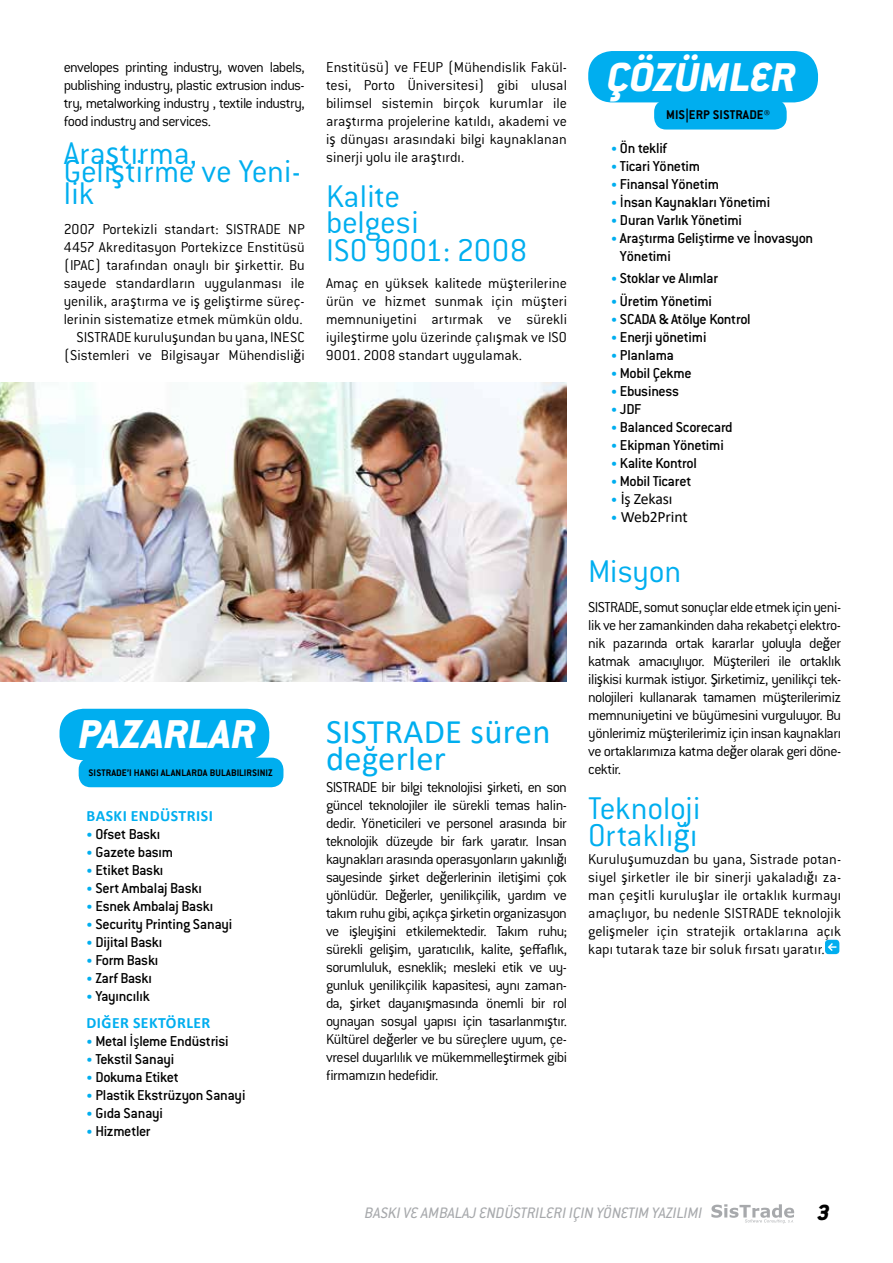
<style>
.page{position:relative;width:893px;height:1263px;background:#fff}
.page>*{position:absolute;margin:0;border:0;box-sizing:border-box;transform-origin:0 0}
.t1{font:italic 800 44.25px "Conduit ITC Std";color:#fff}
.t2{font:300 34.5px/27px "Conduit ITC Std";letter-spacing:-.005em;color:#00aeef}
.t3{font:34.5px/27px "Calibri";letter-spacing:.01em;color:#00aeef}
.t4{font:italic 800 24px "Conduit ITC Std";color:#000}
.t5{font:italic 16.65px "Conduit ITC Std";color:#a7a9ac}
.t6{font:300 15.75px/18px "Conduit ITC Std";letter-spacing:-.005em;color:#000;text-align:justify}
.t7{font:500 15.75px/18px "Conduit ITC Std";letter-spacing:-.01em;color:#000}
.t8{font:700 15.75px "Calibri";letter-spacing:.03em;color:#00aeef}
.t9{font:15.75px "Calibri";letter-spacing:-.01em;color:#000}
.t10{font:700 13.95px "Conduit ITC Std";letter-spacing:.01em;color:#000}
.t11{font:700 10.5px "Conduit ITC Std";letter-spacing:.01em;color:#000}
.s1{font-family:"Calibri";font-weight:400}
.s2{font-size:13.5px;color:#00aeef}
</style>
<div class="page">
<svg style="left:711px;top:1204px;width:83px;height:19px"></svg>
<div style="left:825px;top:940px;width:14px;height:14px;background:#00aeef;border-radius:3px"></div>
<svg style="left:827px;top:943px;width:9px;height:8px"></svg>
<img style="left:0;top:383px;width:567px;height:299px">
<div style="left:60px;top:709px;width:209px;height:51px;background:#00aeef;border-radius:24px"></div>
<div style="left:79px;top:758px;width:204px;height:29px;background:#00aeef;border-radius:12px"></div>
<div style="left:588px;top:51px;width:230px;height:51px;background:#00aeef;border-radius:24px"></div>
<div style="left:654px;top:100px;width:133px;height:30px;background:#00aeef;border-radius:12px"></div>
<p class="t6" style="left:64px;top:58px;width:242px">envelopes printing industry, woven labels, publishing industry, plastic extrusion indus&shy;try, metalworking industry , textile industry, food industry and services.</p>
<h2 class="t2" style="left:64px;top:138px;width:135px">Ara<span class="s1">ş</span>tırma,</h2>
<h2 class="t2" style="left:64px;top:156px;width:239px">Geli<span class="s1">ş</span>tirme ve Yeni-</h2>
<h2 class="t2" style="left:64px;top:179px;width:32px">lik</h2>
<p class="t6" style="left:64px;top:220px;width:242px;text-align:right">2007 Portekizli standart: SISTRADE NP 4457 Akreditasyon Portekizce Enstitüsü (IPAC) tarafından onaylı bir <span class="s1">ş</span>irkettir. Bu sayede standardların uygulanması ile yenilik, ara<span class="s1">ş</span>tırma ve i<span class="s1">ş</span> geli<span class="s1">ş</span>tirme süreç&shy;lerinin sistematize etmek mümkün oldu.<br>SISTRADE kurulu<span class="s1">ş</span>undan bu yana, INESC (Sistemleri ve Bilgisayar Mühendisli<span class="s1">ğ</span>i</p>
<p class="t6" style="left:326px;top:58px;width:242px">Enstitüsü) ve FEUP (Mühendislik Fakül&shy;tesi, Porto Üniversitesi) gibi ulusal bilimsel sistemin birçok kurumlar ile ara<span class="s1">ş</span>tırma projelerine katıldı, akademi ve i<span class="s1">ş</span> dünyası arasındaki bilgi kaynaklanan sinerji yolu ile ara<span class="s1">ş</span>tırdı.</p>
<h2 class="t2" style="left:326px;top:182px;width:94px;line-height:25.5px">Kalite belgesi</h2>
<h2 class="t2" style="left:326px;top:236px;width:203px">ISO 9001: 2008</h2>
<p class="t6" style="left:326px;top:274px;width:242px">Amaç en yüksek kalitede mü<span class="s1">ş</span>terilerine ürün ve hizmet sunmak için mü<span class="s1">ş</span>teri memnuniyetini artırmak ve sürekli iyile<span class="s1">ş</span>tirme yolu üzerinde çalı<span class="s1">ş</span>mak ve ISO 9001. 2008 standart uygulamak.</p>
<h1 class="t1" style="left:78px;top:708px;width:179px">PAZARLAR</h1>
<p class="t11" style="left:89px;top:766px;width:186px">SISTRADE’I HANGI ALANLARDA BULABILIRSINIZ</p>
<p class="t8" style="left:87px;top:805px;width:128px">BASKI ENDÜSTRISI</p>
<p class="t7" style="left:86px;top:825px;width:75px"><span class="s2">•</span> Ofset Baskı</p>
<p class="t7" style="left:86px;top:843px;width:88px"><span class="s2">•</span> Gazete basım</p>
<p class="t7" style="left:86px;top:861px;width:79px"><span class="s2">•</span> Etiket Baskı</p>
<p class="t7" style="left:86px;top:879px;width:117px"><span class="s2">•</span> Sert Ambalaj Baskı</p>
<p class="t7" style="left:86px;top:897px;width:128px"><span class="s2">•</span> Esnek Ambalaj Baskı</p>
<p class="t7" style="left:86px;top:915px;width:148px"><span class="s2">•</span> Security Printing Sanayi</p>
<p class="t7" style="left:86px;top:933px;width:77px"><span class="s2">•</span> Dijital Baskı</p>
<p class="t7" style="left:86px;top:951px;width:74px"><span class="s2">•</span> Form Baskı</p>
<p class="t7" style="left:86px;top:969px;width:67px"><span class="s2">•</span> Zarf Baskı</p>
<p class="t7" style="left:86px;top:987px;width:65px"><span class="s2">•</span> Yayıncılık</p>
<p class="t8" style="left:87px;top:1011px;width:125px">DIĞER SEKTÖRLER</p>
<p class="t7" style="left:86px;top:1031px;width:144px"><span class="s2">•</span> Metal <span class="s1">İş</span>leme Endüstrisi</p>
<p class="t7" style="left:86px;top:1049px;width:90px"><span class="s2">•</span> Tekstil Sanayi</p>
<p class="t7" style="left:86px;top:1067px;width:94px"><span class="s2">•</span> Dokuma Etiket</p>
<p class="t7" style="left:86px;top:1085px;width:161px"><span class="s2">•</span> Plastik Ekstrüzyon Sanayi</p>
<p class="t7" style="left:86px;top:1103px;width:78px"><span class="s2">•</span> Gıda Sanayi</p>
<p class="t7" style="left:86px;top:1121px;width:66px"><span class="s2">•</span> Hizmetler</p>
<h2 class="t3" style="left:326px;top:717px;width:226px">SISTRADE süren değerler</h2>
<p class="t6" style="left:326px;top:778px;width:242px">SISTRADE bir bilgi teknolojisi <span class="s1">ş</span>irketi, en son güncel teknolojiler ile sürekli temas halin&shy;dedir. Yöneticileri ve personel arasında bir teknolojik düzeyde bir fark yaratır. Insan kaynakları arasında operasyonların yakınlı<span class="s1">ğ</span>ı sayesinde <span class="s1">ş</span>irket de<span class="s1">ğ</span>erlerinin ileti<span class="s1">ş</span>imi çok yönlüdür. De<span class="s1">ğ</span>erler, yenilikçilik, yardım ve takım ruhu gibi, açıkça <span class="s1">ş</span>irketin organizasyon ve i<span class="s1">ş</span>leyi<span class="s1">ş</span>ini etkilemektedir. Takım ruhu; sürekli geli<span class="s1">ş</span>im, yaratıcılık, kalite, <span class="s1">ş</span>effaflık, sorumluluk, esneklik; mesleki etik ve uy&shy;gunluk yenilikçilik kapasitesi, aynı zaman&shy;da, <span class="s1">ş</span>irket dayanı<span class="s1">ş</span>masında önemli bir rol oynayan sosyal yapısı için tasarlanmı<span class="s1">ş</span>tır.<br>Kültürel de<span class="s1">ğ</span>erler ve bu süreçlere uyum, çe&shy;vresel duyarlılık ve mükemmelle<span class="s1">ş</span>tirmek gibi firmamızın hedefidir.</p>
<h1 class="t1" style="left:607px;top:50px;width:190px">ÇÖZÜMLER</h1>
<p class="t10" style="left:666px;top:106px;width:105px">MIS|ERP SISTRADE®</p>
<p class="t7" style="left:611px;top:139px;width:58px"><span class="s2">•</span> Ön teklif</p>
<p class="t7" style="left:611px;top:157px;width:91px"><span class="s2">•</span> Ticari Yönetim</p>
<p class="t7" style="left:611px;top:175px;width:110px"><span class="s2">•</span> Finansal Yönetim</p>
<p class="t7" style="left:611px;top:193px;width:161px"><span class="s2">•</span> <span class="s1">İ</span>nsan Kaynakları Yönetimi</p>
<p class="t7" style="left:611px;top:211px;width:133px"><span class="s2">•</span> Duran Varlık Yönetimi</p>
<p class="t7" style="left:620px;top:229px;width:195px;text-indent:-9px"><span class="s2">•</span> Ara<span class="s1">ş</span>tırma Geli<span class="s1">ş</span>tirme ve <span class="s1">İ</span>novasyon<br>Yönetimi</p>
<p class="t7" style="left:611px;top:269px;width:109px"><span class="s2">•</span> Stoklar ve Alımlar</p>
<p class="t7" style="left:611px;top:291px;width:103px"><span class="s2">•</span> Üretim Yönetimi</p>
<p class="t7" style="left:611px;top:309px;width:141px"><span class="s2">•</span> SCADA &amp; Atölye Kontrol</p>
<p class="t7" style="left:611px;top:327px;width:97px"><span class="s2">•</span> Enerji yönetimi</p>
<p class="t7" style="left:611px;top:345px;width:65px"><span class="s2">•</span> Planlama</p>
<p class="t7" style="left:611px;top:363px;width:82px"><span class="s2">•</span> Mobil Çekme</p>
<p class="t7" style="left:611px;top:381px;width:70px"><span class="s2">•</span> Ebusiness</p>
<p class="t7" style="left:611px;top:399px;width:32px"><span class="s2">•</span> JDF</p>
<p class="t7" style="left:611px;top:417px;width:123px"><span class="s2">•</span> Balanced Scorecard</p>
<p class="t7" style="left:611px;top:435px;width:115px"><span class="s2">•</span> Ekipman Yönetimi</p>
<p class="t7" style="left:611px;top:453px;width:88px"><span class="s2">•</span> Kalite Kontrol</p>
<p class="t7" style="left:611px;top:471px;width:82px"><span class="s2">•</span> Mobil Ticaret</p>
<p class="t9" style="left:611px;top:487px;width:63px"><span class="s2">•</span> İş Zekası</p>
<p class="t9" style="left:611px;top:505px;width:78px"><span class="s2">•</span> Web2Print</p>
<h2 class="t2" style="left:588px;top:557px;width:95px">Misyon</h2>
<p class="t6" style="left:588px;top:598px;width:254px">SISTRADE, somut sonuçlar elde etmek için yeni&shy;lik ve her zamankinden daha rekabetçi elektro&shy;nik pazarında ortak kararlar yoluyla de<span class="s1">ğ</span>er katmak amacıylıyor. Mü<span class="s1">ş</span>terileri ile ortaklık ili<span class="s1">ş</span>kisi kurmak istiyor. <span class="s1">Ş</span>irketimiz, yenilikçi tek&shy;nolojileri kullanarak tamamen mü<span class="s1">ş</span>terilerimiz memnuniyetini ve büyümesini vurguluyor. Bu yönlerimiz mü<span class="s1">ş</span>terilerimiz için insan kaynakları ve ortaklarımıza katma de<span class="s1">ğ</span>er olarak geri döne&shy;cektir.</p>
<h2 class="t2" style="left:588px;top:794px;width:114px">Teknoloji<br>Ortaklı<span class="s1">ğ</span>ı</h2>
<p class="t6" style="left:588px;top:850px;width:254px">Kurulu<span class="s1">ş</span>umuzdan bu yana, Sistrade potan&shy;siyel <span class="s1">ş</span>irketler ile bir sinerji yakaladı<span class="s1">ğ</span>ı za&shy;man çe<span class="s1">ş</span>itli kurulu<span class="s1">ş</span>lar ile ortaklık kurmayı amaçlıyor, bu nedenle SISTRADE teknolojik geli<span class="s1">ş</span>meler için stratejik ortaklarına açık kapı tutarak taze bir soluk fırsatı yaratır.</p>
<p class="t5" style="left:365px;top:1202px;width:339px">BASKI VE AMBALAJ ENDÜSTRILERI IÇIN YÖNETIM YAZILIMI</p>
<h3 class="t4" style="left:817px;top:1198px;width:14px">3</h3>
</div>
